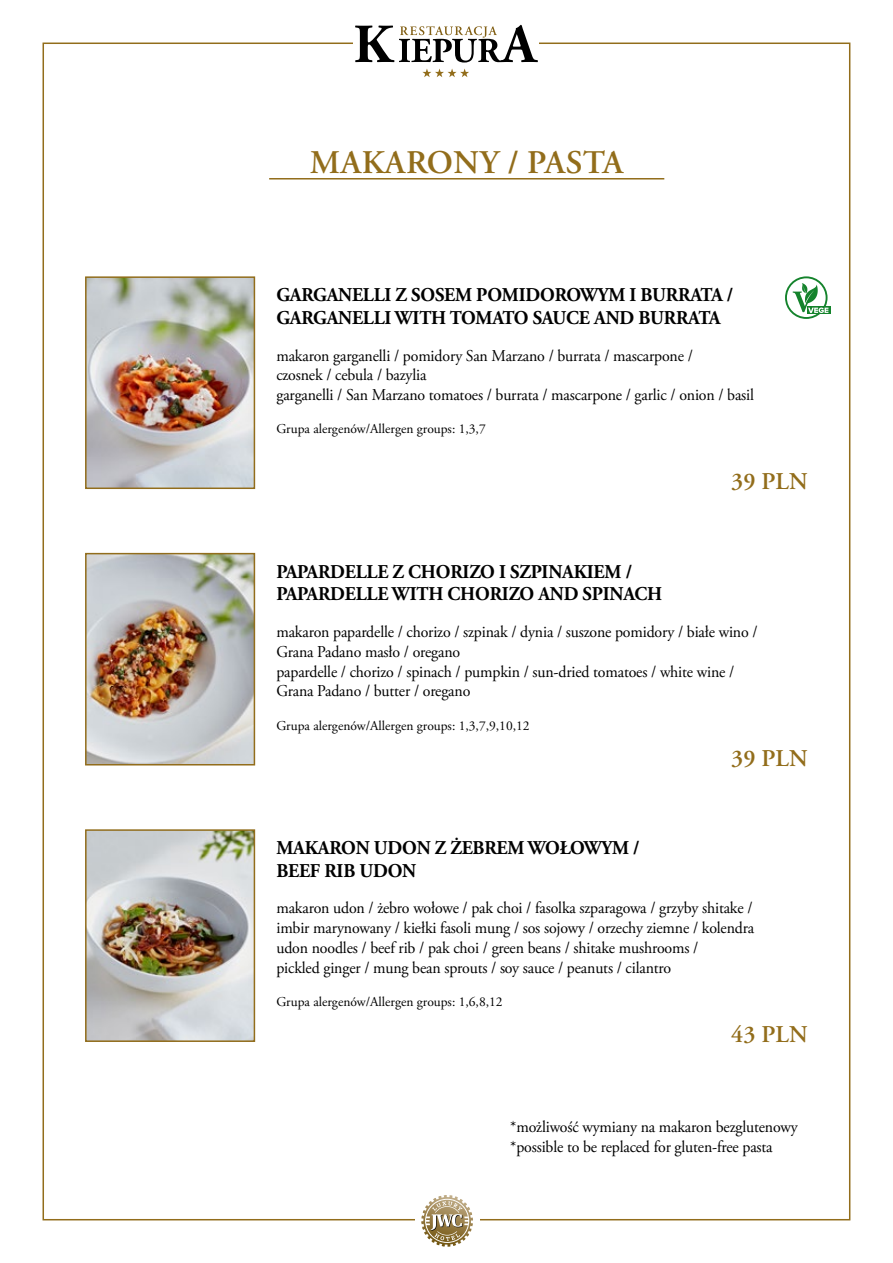
<style>
.page{position:relative;width:893px;height:1263px;background:#fff}
.page>*{position:absolute;margin:0;border:0;box-sizing:border-box;transform-origin:0 0}
.t1{font:600 33px "Adobe Garamond Pro";letter-spacing:.015em;color:#926d1b}
.t2{font:600 24px "Adobe Garamond Pro";color:#926d1b}
.t3{font:700 19.5px/22.5px "Adobe Garamond Pro";letter-spacing:-.01em;color:#000;scale:.96 1}
.t4{font:16.5px/19.8px "Adobe Garamond Pro";letter-spacing:-.01em;color:#000;scale:.96 1}
.t5{font:13.5px "Adobe Garamond Pro";color:#000}
</style>
<div class="page">
<svg style="left:355px;top:25px;width:183px;height:38px"></svg>
<svg style="left:422px;top:69px;width:47px;height:8px"></svg>
<svg style="left:421px;top:1195px;width:52px;height:52px"></svg>
<hr style="left:269px;top:178px;width:395px;height:1px;background:#926d1b">
<img style="left:88px;top:279px;width:164px;height:207px">
<div style="left:85px;top:276px;width:170px;height:213px;border:2px solid #926d1b"></div>
<img style="left:88px;top:556px;width:164px;height:206px">
<div style="left:85px;top:553px;width:170px;height:212px;border:2px solid #926d1b"></div>
<img style="left:88px;top:832px;width:164px;height:207px">
<div style="left:85px;top:829px;width:170px;height:213px;border:2px solid #926d1b"></div>
<div style="left:785px;top:276px;width:42px;height:43px;border:2px solid #14832c;border-radius:50%"></div>
<svg style="left:807px;top:306px;width:24px;height:8px"></svg>
<svg style="left:792px;top:283px;width:36px;height:30px"></svg>
<h1 class="t1" style="left:310px;top:143px;width:315px">MAKARONY / PASTA</h1>
<p class="t3" style="left:276px;top:284px;width:477px">GARGANELLI Z SOSEM POMIDOROWYM I BURRATA /<br>GARGANELLI WITH TOMATO SAUCE AND BURRATA</p>
<p class="t4" style="left:276px;top:346px;width:499px">makaron garganelli / pomidory San Marzano / burrata / mascarpone /<br>czosnek / cebula / bazylia<br>garganelli / San Marzano tomatoes / burrata / mascarpone / garlic / onion / basil</p>
<p class="t5" style="left:276px;top:421px;width:211px">Grupa alergenów/Allergen groups: 1,3,7</p>
<h2 class="t2" style="left:731px;top:468px;width:78px">39 PLN</h2>
<p class="t3" style="left:276px;top:561px;width:403px">PAPARDELLE Z CHORIZO I SZPINAKIEM /<br>PAPARDELLE WITH CHORIZO AND SPINACH</p>
<p class="t4" style="left:276px;top:622px;width:503px">makaron papardelle / chorizo / szpinak / dynia / suszone pomidory / białe wino / Grana Padano masło / oregano<br>papardelle / chorizo / spinach / pumpkin / sun-dried tomatoes / white wine / Grana Padano / butter / oregano</p>
<p class="t5" style="left:276px;top:717px;width:255px">Grupa alergenów/Allergen groups: 1,3,7,9,10,12</p>
<h2 class="t2" style="left:731px;top:744px;width:78px">39 PLN</h2>
<p class="t3" style="left:276px;top:837px;width:380px">MAKARON UDON Z ŻEBREM WOŁOWYM /<br>BEEF RIB UDON</p>
<p class="t4" style="left:276px;top:899px;width:499px">makaron udon / żebro wołowe / pak choi / fasolka szparagowa / grzyby shitake / imbir marynowany / kiełki fasoli mung / sos sojowy / orzechy ziemne / kolendra udon noodles / beef rib / pak choi / green beans / shitake mushrooms /<br>pickled ginger / mung bean sprouts / soy sauce / peanuts / cilantro</p>
<p class="t5" style="left:276px;top:994px;width:228px">Grupa alergenów/Allergen groups: 1,6,8,12</p>
<h2 class="t2" style="left:731px;top:1020px;width:78px">43 PLN</h2>
<p class="t4" style="left:510px;top:1117px;width:301px">*możliwość wymiany na makaron bezglutenowy *possible to be replaced for gluten-free pasta</p>
</div>
